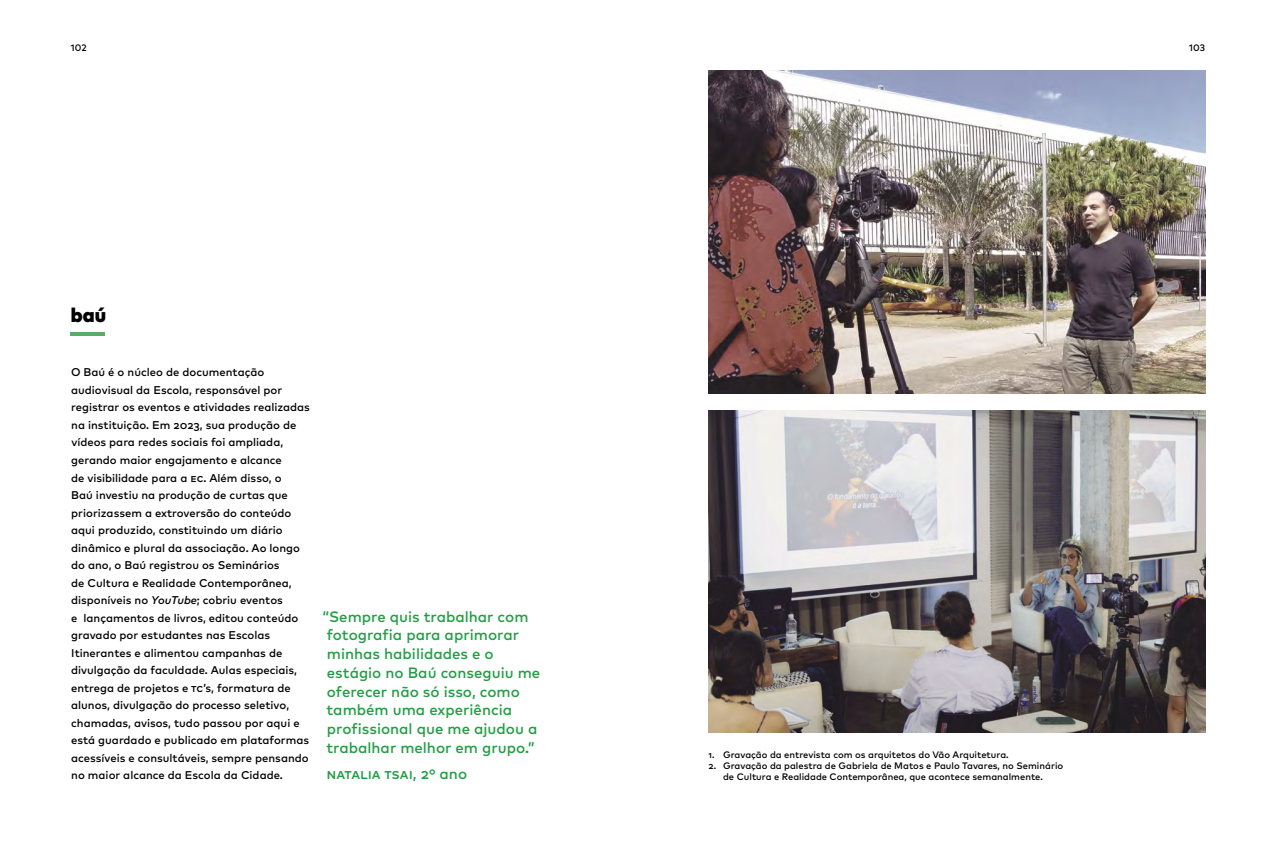
<style>
.page{position:relative;width:1276px;height:851px;background:#fff}
.page>*{position:absolute;margin:0;border:0;box-sizing:border-box;transform-origin:0 0}
.t1{font:900 20px "Mark OT";color:#000}
.t2{font:500 15px/18.8px "Mark OT";color:#239e46}
.t3{font:500 11.25px/17.5px "Mark OT";color:#000}
.t4{font:500 9.38px/11.2px "Mark OT";color:#000}
.s1{font-style:italic}
</style>
<div class="page">
<hr style="left:71px;top:332px;width:34px;height:4px;background:#59ac67">
<img style="left:709px;top:410px;width:496px;height:322px">
<img style="left:709px;top:71px;width:496px;height:322px">
<p class="t4" style="left:71px;top:42px;width:17px">102</p>
<p class="t4" style="left:1189px;top:42px;width:17px">103</p>
<h1 class="t1" style="left:71px;top:302px;width:37px">baú</h1>
<p class="t3" style="left:71px;top:363px;width:240px">O Baú é o núcleo de documentação audiovisual da Escola, responsável por registrar os eventos e atividades realizadas na instituição. Em 2023, sua produção de vídeos para redes sociais foi ampliada, gerando maior engajamento e alcance<br>de visibilidade para a EC. Além disso, o<br>Baú investiu na produção de curtas que priorizassem a extroversão do conteúdo aqui produzido, constituindo um diário dinâmico e plural da associação. Ao longo do ano, o Baú registrou os Seminários<br>de Cultura e Realidade Contemporânea, disponíveis no <span class="s1">YouTube</span>; cobriu eventos<br>e lançamentos de livros, editou conteúdo gravado por estudantes nas Escolas Itinerantes e alimentou campanhas de divulgação da faculdade. Aulas especiais, entrega de projetos e TC’s, formatura de alunos, divulgação do processo seletivo, chamadas, avisos, tudo passou por aqui e está guardado e publicado em plataformas acessíveis e consultáveis, sempre pensando no maior alcance da Escola da Cidade.</p>
<h2 class="t2" style="left:322px;top:606px;width:219px">“Sempre quis trabalhar com fotografia para aprimorar minhas habilidades e o estágio no Baú conseguiu me oferecer não só isso, como também uma experiência profissional que me ajudou a trabalhar melhor em grupo.”</h2>
<h2 class="t2" style="left:326px;top:764px;width:34px">Natalia</h2>
<h2 class="t2" style="left:384px;top:764px;width:8px">Tsai</h2>
<h2 class="t2" style="left:413px;top:764px;width:56px">, 2º ano</h2>
<p class="t4" style="left:708px;top:748px;width:302px">1. Gravação da entrevista com os arquitetos do Vão Arquitetura.</p>
<p class="t4" style="left:723px;top:759px;width:342px;text-indent:-15px">2. Gravação da palestra de Gabriela de Matos e Paulo Tavares, no Seminário de Cultura e Realidade Contemporânea, que acontece semanalmente.</p>
</div>
